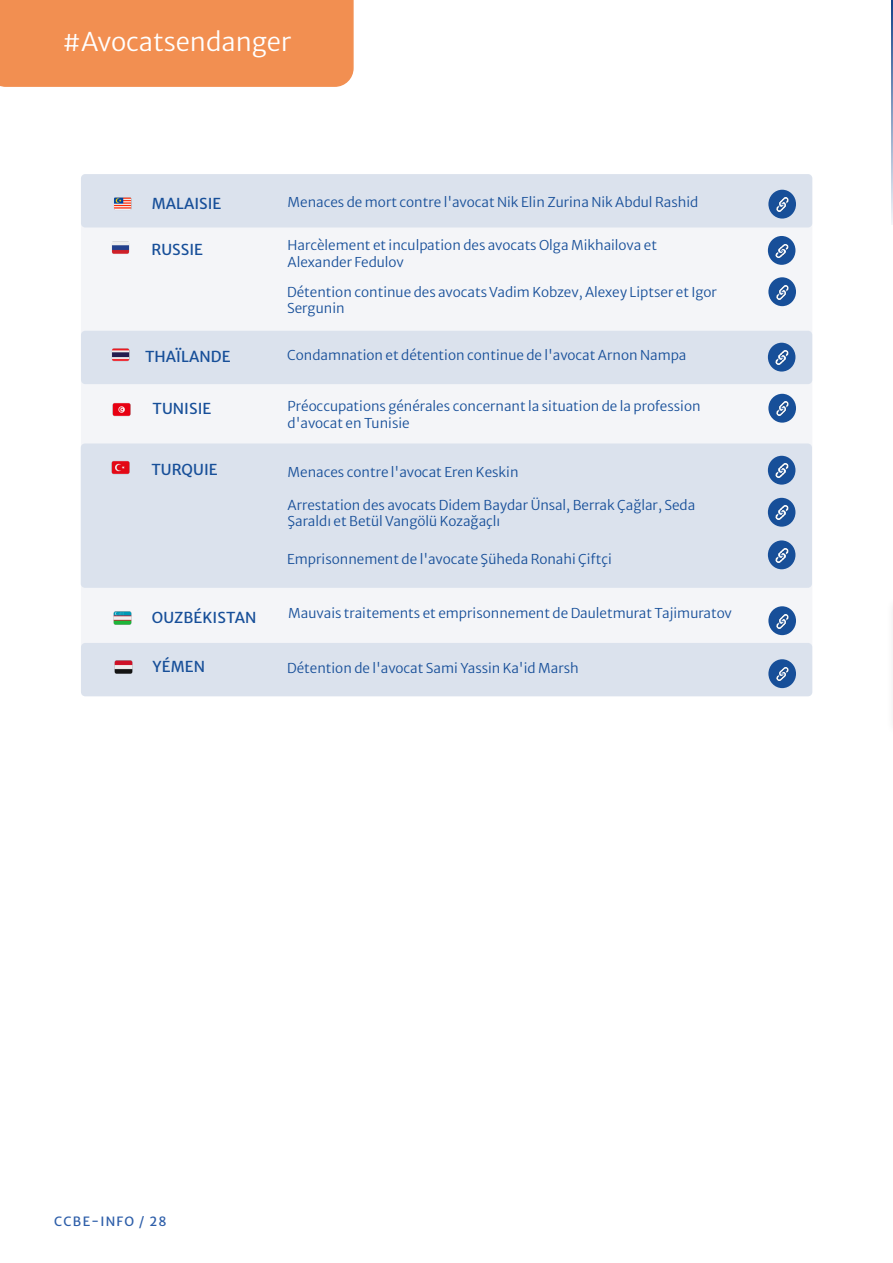
<style>
.page{position:relative;width:893px;height:1263px;background:#fff}
.page>*{position:absolute;margin:0;border:0;box-sizing:border-box;transform-origin:0 0}
.t1{font:25.5px "Merriweather Sans";color:#fff}
.t2{font:15px "Merriweather Sans";letter-spacing:.005em;color:#174f99}
.t3{font:13.5px/16.2px "Merriweather Sans";color:#174f99}
.t4{font:12.75px "Merriweather Sans";letter-spacing:.105em;color:#2d5ea9}
</style>
<div class="page">
<div style="left:0;top:0;width:354px;height:87px;background:#f28f51"></div>
<svg style="left:81px;top:174px;width:731px;height:522px;fill:#f4f5f8"></svg>
<div style="left:81px;top:331px;width:731px;height:53px;background:#dbe2ed;border-radius:4px"></div>
<div style="left:81px;top:643px;width:731px;height:53px;background:#dbe2ed;border-radius:4px"></div>
<div style="left:81px;top:443px;width:731px;height:145px;background:#dbe2ed;border-radius:4px"></div>
<img style="left:107px;top:194px;width:30px;height:25px">
<div style="left:768px;top:190px;width:28px;height:29px;background:#174f99;border-radius:50%"></div>
<img style="left:776px;top:198px;width:13px;height:13px">
<div style="left:768px;top:236px;width:27px;height:29px;background:#174f99;border-radius:50%"></div>
<img style="left:775px;top:244px;width:14px;height:14px">
<div style="left:768px;top:277px;width:28px;height:29px;background:#174f99;border-radius:50%"></div>
<img style="left:776px;top:285px;width:13px;height:14px">
<div style="left:768px;top:343px;width:27px;height:29px;background:#174f99;border-radius:50%"></div>
<img style="left:775px;top:351px;width:14px;height:13px">
<div style="left:768px;top:394px;width:28px;height:29px;background:#174f99;border-radius:50%"></div>
<img style="left:776px;top:402px;width:13px;height:13px">
<img style="left:111px;top:461px;width:19px;height:14px">
<div style="left:768px;top:456px;width:27px;height:29px;background:#174f99;border-radius:50%"></div>
<img style="left:775px;top:464px;width:14px;height:13px">
<img style="left:108px;top:608px;width:30px;height:25px">
<div style="left:768px;top:498px;width:27px;height:29px;background:#174f99;border-radius:50%"></div>
<img style="left:775px;top:506px;width:14px;height:13px">
<div style="left:768px;top:606px;width:28px;height:29px;background:#174f99;border-radius:50%"></div>
<img style="left:776px;top:614px;width:13px;height:14px">
<img style="left:106px;top:238px;width:30px;height:25px">
<div style="left:768px;top:659px;width:28px;height:29px;background:#174f99;border-radius:50%"></div>
<img style="left:776px;top:667px;width:13px;height:14px">
<img style="left:112px;top:348px;width:18px;height:14px">
<img style="left:106px;top:400px;width:30px;height:25px">
<div style="left:768px;top:540px;width:27px;height:29px;background:#174f99;border-radius:50%"></div>
<img style="left:775px;top:548px;width:14px;height:14px">
<img style="left:114px;top:660px;width:19px;height:14px">
<hr style="left:891px;top:0;width:2px;height:225px;background:#18478b">
<h1 class="t1" style="left:62px;top:19px;width:230px">#Avocatsendanger</h1>
<p class="t2" style="left:152px;top:190px;width:71px">MALAISIE</p>
<p class="t3" style="left:288px;top:192px;width:412px">Menaces de mort contre l'avocat Nik Elin Zurina Nik Abdul Rashid</p>
<p class="t3" style="left:288px;top:236px;width:371px">Harcèlement et inculpation des avocats Olga Mikhailova et<br>Alexander Fedulov</p>
<p class="t3" style="left:287px;top:282px;width:431px">Détention continue des avocats Vadim Kobzev, Alexey Liptser et Igor<br>Sergunin</p>
<p class="t3" style="left:287px;top:346px;width:401px">Condamnation et détention continue de l'avocat Arnon Nampa</p>
<p class="t3" style="left:288px;top:397px;width:414px">Préoccupations générales concernant la situation de la profession d'avocat en Tunisie</p>
<p class="t2" style="left:151px;top:236px;width:53px">RUSSIE</p>
<p class="t2" style="left:145px;top:343px;width:87px">THAÏLANDE</p>
<p class="t2" style="left:152px;top:395px;width:60px">TUNISIE</p>
<p class="t2" style="left:151px;top:457px;width:68px">TURQUIE</p>
<p class="t3" style="left:288px;top:463px;width:232px">Menaces contre l'avocat Eren Keskin</p>
<p class="t3" style="left:288px;top:496px;width:409px">Arrestation des avocats Didem Baydar Ünsal, Berrak Çağlar, Seda<br>Şaraldı et Betül Vangölü Kozağaçlı</p>
<p class="t2" style="left:152px;top:605px;width:106px">OUZBÉKISTAN</p>
<p class="t2" style="left:152px;top:653px;width:54px">YÉMEN</p>
<p class="t3" style="left:287px;top:549px;width:326px">Emprisonnement de l'avocate Şüheda Ronahi Çiftçi</p>
<p class="t3" style="left:288px;top:603px;width:445px">Mauvais traitements et emprisonnement de Dauletmurat Tajimuratov</p>
<p class="t3" style="left:287px;top:658px;width:293px">Détention de l'avocat Sami Yassin Ka'id Marsh</p>
<p class="t4" style="left:54px;top:1210px;width:114px">CCBE-INFO / 28</p>
</div>
